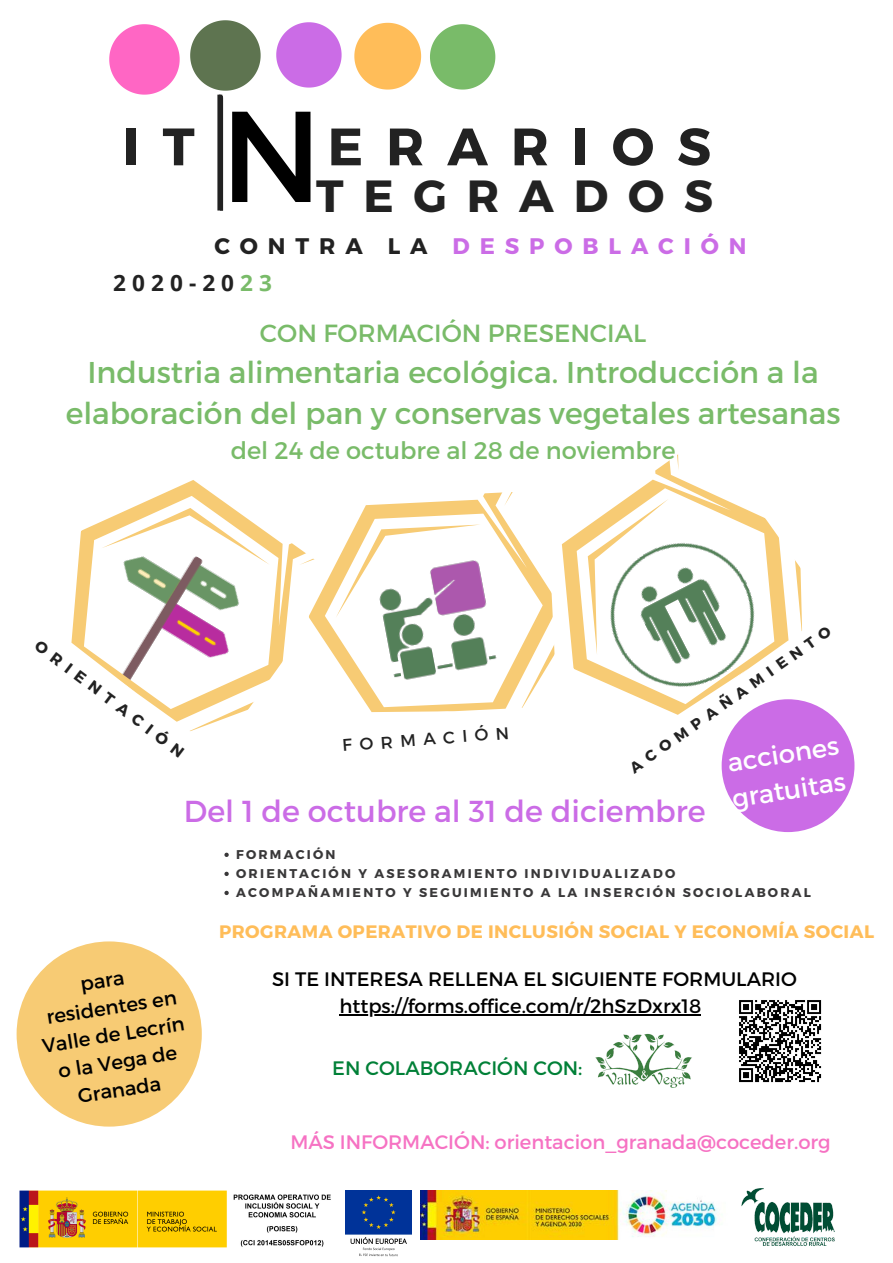
<style>
.page{position:relative;width:893px;height:1263px;background:#fff}
.page>*{position:absolute;margin:0;border:0;box-sizing:border-box;transform-origin:0 0}
.t1{font:129px "Montserrat";color:#000}
.t2{font:700 52.5px "Montserrat";letter-spacing:.44em;color:#222}
.t3{font:700 45px "Montserrat";letter-spacing:.44em;color:#222}
.t4{font:30.3px "Montserrat";color:#cb6ce6}
.t5{font:30.08px/41.6px "Montserrat";color:#79bb69;text-align:center}
.t6{font:25.88px/36px "Montserrat";color:#fff}
.t7{font:24.83px "Montserrat";color:#79bb69}
.t8{font:24.08px "Montserrat";color:#79bb69}
.t9{font:700 22.5px "Montserrat";letter-spacing:.44em;color:#cb6ce6}
.t10{font:700 22.5px "Open Sans";letter-spacing:.27em;color:#222}
.t11{font:19.8px/27.6px "Montserrat";color:#000;text-align:center}
.t12{font:19.5px/27px "Montserrat";color:#000}
.t13{font:19.5px "Montserrat";color:#f672c3}
.t14{font:19.5px "Montserrat";color:#008037}
.t15{font:700 18px "Montserrat";letter-spacing:.025em;color:#ffbd59}
.t16{font:16.88px "Montserrat";color:#222}
.t17{font:700 15.6px "Montserrat";color:#222}
.t18{font:700 15.15px "Montserrat";color:#222}
.t19{font:700 12.67px/19px "Montserrat";letter-spacing:.175em;color:#393839}
.s1{color:#222}
.s2{color:#79bb69}
</style>
<div class="page">
<svg style="left:109px;top:24px;width:71px;height:71px"></svg>
<svg style="left:276px;top:22px;width:65px;height:66px"></svg>
<svg style="left:354px;top:23px;width:67px;height:67px"></svg>
<svg style="left:430px;top:24px;width:65px;height:66px"></svg>
<div style="left:721px;top:699px;width:133px;height:133px;background:#cb6ce6;border-radius:50%"></div>
<svg style="left:190px;top:20px;width:71px;height:191px"></svg>
<svg style="left:71px;top:480px;width:228px;height:252px"></svg>
<div style="left:17px;top:941px;width:185px;height:185px;background:#f7cb74;border-radius:50%"></div>
<svg style="left:561px;top:482px;width:269px;height:269px"></svg>
<svg style="left:302px;top:492px;width:253px;height:221px"></svg>
<img style="left:19px;top:1190px;width:208px;height:58px">
<img style="left:233px;top:1194px;width:98px;height:53px">
<img style="left:345px;top:1190px;width:67px;height:67px">
<img style="left:420px;top:1190px;width:297px;height:49px">
<img style="left:741px;top:1188px;width:94px;height:58px">
<img style="left:739px;top:1000px;width:83px;height:83px">
<img style="left:595px;top:1033px;width:97px;height:54px">
<hr style="left:339px;top:1014px;width:362px;height:2px;background:#000">
<svg style="left:224px;top:853px;width:5px;height:4px"></svg>
<svg style="left:224px;top:872px;width:5px;height:4px"></svg>
<svg style="left:224px;top:891px;width:5px;height:4px"></svg>
<h1 class="t1" style="left:220px;top:72px;width:104px">N</h1>
<h2 class="t2" style="left:328px;top:112px;width:385px">ERARIOS</h2>
<h2 class="t2" style="left:123px;top:112px;width:73px">I T</h2>
<h3 class="t3" style="left:316px;top:167px;width:398px">TEGRADOS</h3>
<h3 class="t9" style="left:214px;top:231px;width:534px"><span class="s1">CONTRA LA</span> DESPOBLACIÓN</h3>
<h3 class="t10" style="left:113px;top:267px;width:160px">2020-20<span class="s2">23</span></h3>
<h3 class="t7" style="left:260px;top:317px;width:388px">CON FORMACIÓN PRESENCIAL</h3>
<h3 class="t5" style="left:66px;top:350px;width:776px">Industria alimentaria ecológica. Introducción a la elaboración del pan y conservas vegetales artesanas</h3>
<h3 class="t8" style="left:231px;top:435px;width:446px">del 24 de octubre al 28 de noviembre</h3>
<p class="t18" style="left:625px;top:761px;width:244px;rotate:-35deg">ACOMPAÑAMIENTO</p>
<p class="t17" style="left:43px;top:636px;width:184px;rotate:37deg">ORIENTACIÓN</p>
<h3 class="t16" style="left:342px;top:734px;width:169px;rotate:-4deg">FORMACIÓN</h3>
<h3 class="t6" style="left:723px;top:744px;width:116px;rotate:-9deg">acciones gratuitas</h3>
<h3 class="t4" style="left:184px;top:792px;width:523px">Del 1 de octubre al 31 de diciembre</h3>
<h3 class="t11" style="left:31px;top:977px;width:145px;rotate:-9deg">para residentes en<br>Valle de Lecrín o la Vega de<br>Granada</h3>
<p class="t19" style="left:236px;top:845px;width:576px">FORMACIÓN<br>ORIENTACIÓN Y ASESORAMIENTO INDIVIDUALIZADO<br>ACOMPAÑAMIENTO Y SEGUIMIENTO A LA INSERCIÓN SOCIOLABORAL</p>
<h3 class="t15" style="left:219px;top:920px;width:656px">PROGRAMA OPERATIVO DE INCLUSIÓN SOCIAL Y ECONOMÍA SOCIAL</h3>
<h3 class="t12" style="left:339px;top:964px;width:459px;text-indent:-67px">SI TE INTERESA RELLENA EL SIGUIENTE FORMULARIO https://forms.office.com/r/2hSzDxrx18</h3>
<h3 class="t14" style="left:332px;top:1056px;width:252px">EN COLABORACIÓN CON:</h3>
<h3 class="t13" style="left:290px;top:1129px;width:542px">MÁS INFORMACIÓN: orientacion_granada@coceder.org</h3>
</div>
